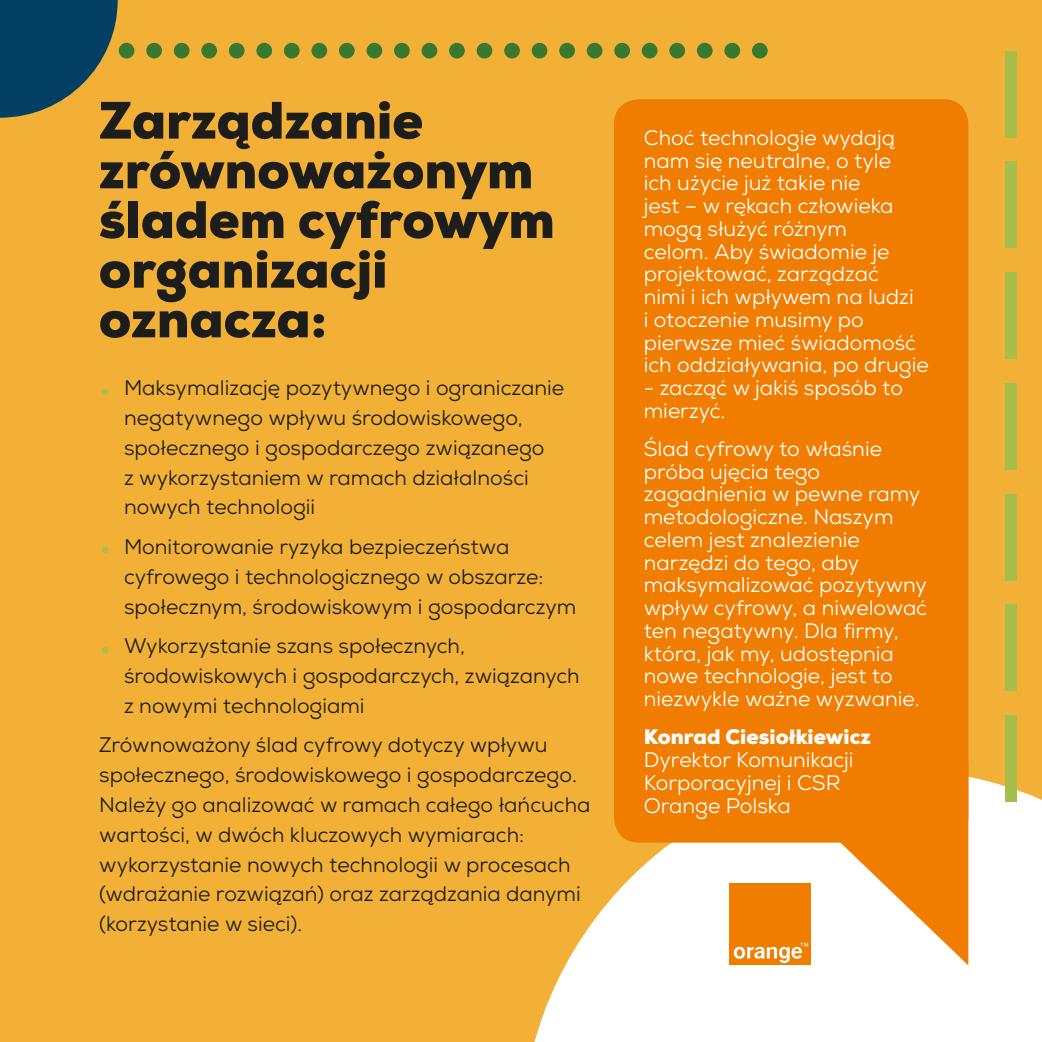
<style>
.page{position:relative;width:1042px;height:1042px;background:#f2b136}
.page>*{position:absolute;margin:0;border:0;box-sizing:border-box;transform-origin:0 0}
.t1{font:900 52.5px/49.7px "Nexa";color:#1d1d1b}
.t2{font:21px/29.8px "Nexa";color:#1d1d1b}
.t3{font:21px/22.8px "Nexa";color:#fff}
.t4{font:900 21px "Nexa";color:#fff}
.s1{font-size:31.5px;color:#a7c04b}
</style>
<div class="page">
<div style="left:752px;top:43px;width:15px;height:15px;background:#397831;border-radius:50%"></div>
<div style="left:724px;top:43px;width:16px;height:15px;background:#397831;border-radius:50%"></div>
<div style="left:697px;top:43px;width:15px;height:15px;background:#397831;border-radius:50%"></div>
<div style="left:669px;top:43px;width:16px;height:15px;background:#397831;border-radius:50%"></div>
<div style="left:642px;top:43px;width:15px;height:15px;background:#397831;border-radius:50%"></div>
<div style="left:614px;top:43px;width:16px;height:15px;background:#397831;border-radius:50%"></div>
<div style="left:587px;top:43px;width:15px;height:15px;background:#397831;border-radius:50%"></div>
<div style="left:559px;top:43px;width:16px;height:15px;background:#397831;border-radius:50%"></div>
<div style="left:532px;top:43px;width:15px;height:15px;background:#397831;border-radius:50%"></div>
<div style="left:504px;top:43px;width:16px;height:15px;background:#397831;border-radius:50%"></div>
<div style="left:477px;top:43px;width:15px;height:15px;background:#397831;border-radius:50%"></div>
<div style="left:449px;top:43px;width:16px;height:15px;background:#397831;border-radius:50%"></div>
<div style="left:421px;top:43px;width:16px;height:15px;background:#397831;border-radius:50%"></div>
<div style="left:394px;top:43px;width:16px;height:15px;background:#397831;border-radius:50%"></div>
<div style="left:366px;top:43px;width:16px;height:15px;background:#397831;border-radius:50%"></div>
<div style="left:339px;top:43px;width:16px;height:15px;background:#397831;border-radius:50%"></div>
<div style="left:311px;top:43px;width:16px;height:15px;background:#397831;border-radius:50%"></div>
<div style="left:284px;top:43px;width:16px;height:15px;background:#397831;border-radius:50%"></div>
<div style="left:256px;top:43px;width:16px;height:15px;background:#397831;border-radius:50%"></div>
<div style="left:229px;top:43px;width:16px;height:15px;background:#397831;border-radius:50%"></div>
<div style="left:201px;top:43px;width:16px;height:15px;background:#397831;border-radius:50%"></div>
<div style="left:174px;top:43px;width:15px;height:15px;background:#397831;border-radius:50%"></div>
<div style="left:146px;top:43px;width:16px;height:15px;background:#397831;border-radius:50%"></div>
<div style="left:119px;top:43px;width:15px;height:15px;background:#397831;border-radius:50%"></div>
<svg style="left:0;top:0;width:118px;height:118px"></svg>
<svg style="left:534px;top:769px;width:508px;height:273px;fill:#fff"></svg>
<div style="left:1004px;top:715px;width:12px;height:87px;background:#a6bf4b"></div>
<div style="left:1004px;top:604px;width:12px;height:87px;background:#a6bf4b"></div>
<div style="left:1004px;top:494px;width:12px;height:87px;background:#a6bf4b"></div>
<div style="left:1004px;top:383px;width:12px;height:87px;background:#a6bf4b"></div>
<div style="left:1004px;top:272px;width:12px;height:87px;background:#a6bf4b"></div>
<div style="left:1004px;top:161px;width:12px;height:87px;background:#a6bf4b"></div>
<div style="left:1004px;top:51px;width:12px;height:87px;background:#a6bf4b"></div>
<div style="left:729px;top:883px;width:82px;height:82px;background:#ef7d00"></div>
<svg style="left:734px;top:822px;width:234px;height:143px"></svg>
<div style="left:614px;top:99px;width:354px;height:743px;background:#f07d00;border-radius:25px"></div>
<h1 class="t1" style="left:99px;top:96px;width:457px">Zarządzanie zrównoważonym śladem cyfrowym organizacji oznacza:</h1>
<p class="t2" style="left:124px;top:373px;width:442px;text-indent:-25px"><span class="s1">•</span> Maksymalizację pozytywnego i ograniczanie negatywnego wpływu środowiskowego, społecznego i gospodarczego związanego<br>z wykorzystaniem w ramach działalności nowych technologii</p>
<p class="t2" style="left:124px;top:532px;width:454px;text-indent:-25px"><span class="s1">•</span> Monitorowanie ryzyka bezpieczeństwa cyfrowego i technologicznego w obszarze: społecznym, środowiskowym i gospodarczym</p>
<p class="t2" style="left:124px;top:631px;width:457px;text-indent:-25px"><span class="s1">•</span> Wykorzystanie szans społecznych, środowiskowych i gospodarczych, związanych z nowymi technologiami</p>
<p class="t2" style="left:99px;top:730px;width:493px">Zrównoważony ślad cyfrowy dotyczy wpływu społecznego, środowiskowego i gospodarczego.<br>Należy go analizować w ramach całego łańcucha wartości, w dwóch kluczowych wymiarach: wykorzystanie nowych technologii w procesach (wdrażanie rozwiązań) oraz zarządzania danymi (korzystanie w sieci).</p>
<p class="t3" style="left:644px;top:126px;width:286px">Choć technologie wydają nam się neutralne, o tyle<br>ich użycie już takie nie<br>jest – w rękach człowieka mogą służyć różnym<br>celom. Aby świadomie je projektować, zarządzać<br>nimi i ich wpływem na ludzi<br>i otoczenie musimy po pierwsze mieć świadomość ich oddziaływania, po drugie</p>
<p class="t3" style="left:644px;top:376px;width:261px">- zacząć w jakiś sposób to mierzyć.</p>
<p class="t3" style="left:644px;top:437px;width:285px">Ślad cyfrowy to właśnie próba ujęcia tego zagadnienia w pewne ramy metodologiczne. Naszym celem jest znalezienie narzędzi do tego, aby maksymalizować pozytywny wpływ cyfrowy, a niwelować ten negatywny. Dla firmy, która, jak my, udostępnia nowe technologie, jest to niezwykle ważne wyzwanie.</p>
<p class="t4" style="left:644px;top:723px;width:229px">Konrad Ciesiołkiewicz</p>
<p class="t3" style="left:644px;top:748px;width:211px">Dyrektor Komunikacji<br>Korporacyjnej i CSR<br>Orange Polska</p>
</div>
